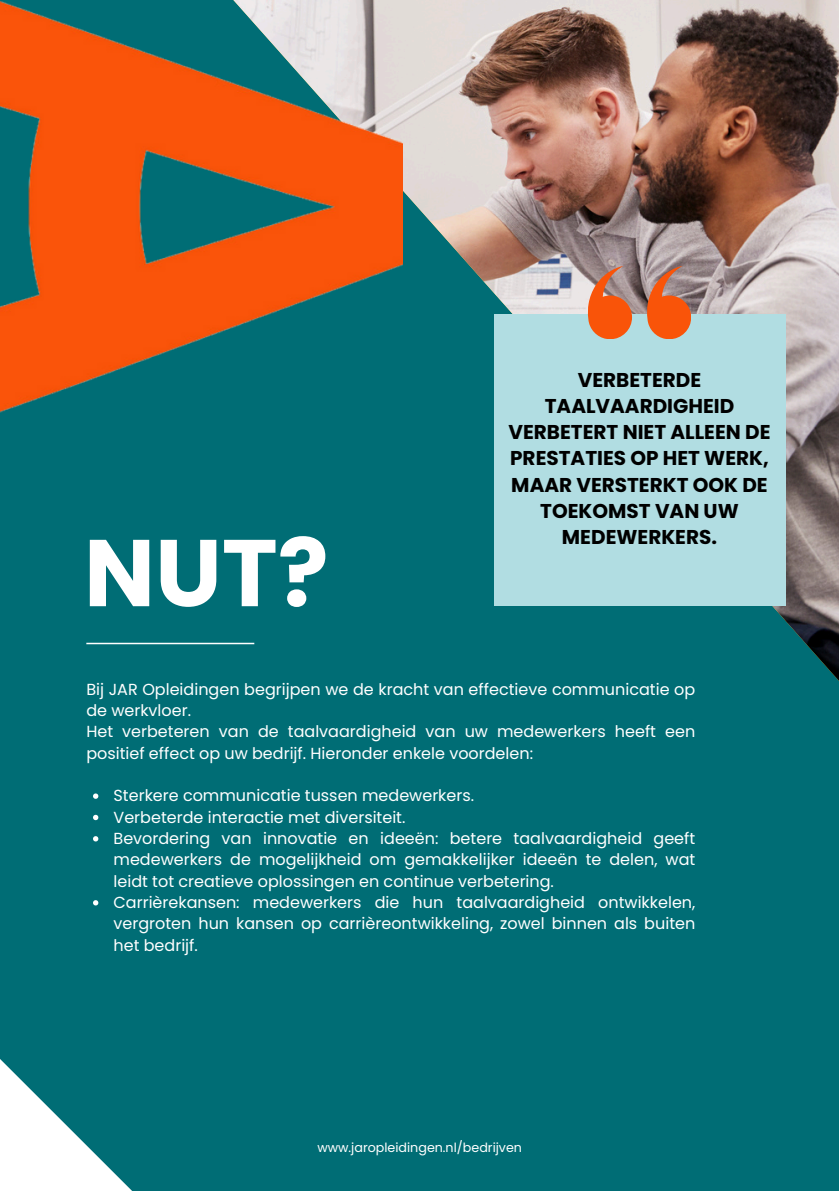
<style>
.page{position:relative;width:839px;height:1191px;background:#fff}
.page>*{position:absolute;margin:0;border:0;box-sizing:border-box;transform-origin:0 0}
.t1{font:700 94.6px "Poppins";color:#fff}
.t2{font:700 20px/26.2px "Poppins";color:#000;text-align:center}
.t3{font:16px/21.4px "Poppins";color:#fff;text-align:justify}
.t4{font:12.6px "Poppins";color:#fff}
</style>
<div class="page">
<div style="left:0;top:0;width:838px;height:1191px;background:#006d75"></div>
<img style="left:148px;top:0;width:690px;height:680px">
<hr style="left:86px;top:643px;width:168px;height:1px;background:#fff">
<svg style="left:0;top:1059px;width:132px;height:132px"></svg>
<img style="left:0;top:0;width:403px;height:436px">
<div style="left:493px;top:314px;width:292px;height:292px;background:#b1dde2"></div>
<svg style="left:588px;top:266px;width:44px;height:73px;background:#d57349"></svg>
<svg style="left:647px;top:266px;width:43px;height:73px;background:#d47147"></svg>
<svg style="left:93px;top:793px;width:5px;height:6px"></svg>
<svg style="left:93px;top:815px;width:5px;height:5px"></svg>
<svg style="left:93px;top:836px;width:5px;height:5px"></svg>
<svg style="left:93px;top:900px;width:5px;height:5px"></svg>
<p class="t1" style="left:84px;top:507px;width:246px">NUT?</p>
<h2 class="t2" style="left:508px;top:367px;width:263px">VERBETERDE<br>TAALVAARDIGHEID<br>VERBETERT NIET ALLEEN DE<br>PRESTATIES OP HET WERK,<br>MAAR VERSTERKT OOK DE<br>TOEKOMST VAN UW<br>MEDEWERKERS.</h2>
<h1 class="t3" style="left:86px;top:679px;width:610px;text-align:left">Bij JAR Opleidingen begrijpen we de kracht van effectieve communicatie op de werkvloer.<br>Het verbeteren van de taalvaardigheid van uw medewerkers heeft een positief effect op uw bedrijf. Hieronder enkele voordelen:</h1>
<h3 class="t3" style="left:113px;top:785px;width:362px">Sterkere communicatie tussen medewerkers.</h3>
<p class="t3" style="left:113px;top:807px;width:293px">Verbeterde interactie met diversiteit.</p>
<p class="t3" style="left:113px;top:828px;width:583px">Bevordering van innovatie en ideeën: betere taalvaardigheid geeft medewerkers de mogelijkheid om gemakkelijker ideeën te delen, wat leidt tot creatieve oplossingen en continue verbetering.</p>
<p class="t3" style="left:113px;top:892px;width:583px">Carrièrekansen: medewerkers die hun taalvaardigheid ontwikkelen, vergroten hun kansen op carrièreontwikkeling, zowel binnen als buiten het bedrijf.</p>
<p class="t4" style="left:317px;top:1139px;width:206px">www.jaropleidingen.nl/bedrijven</p>
</div>
